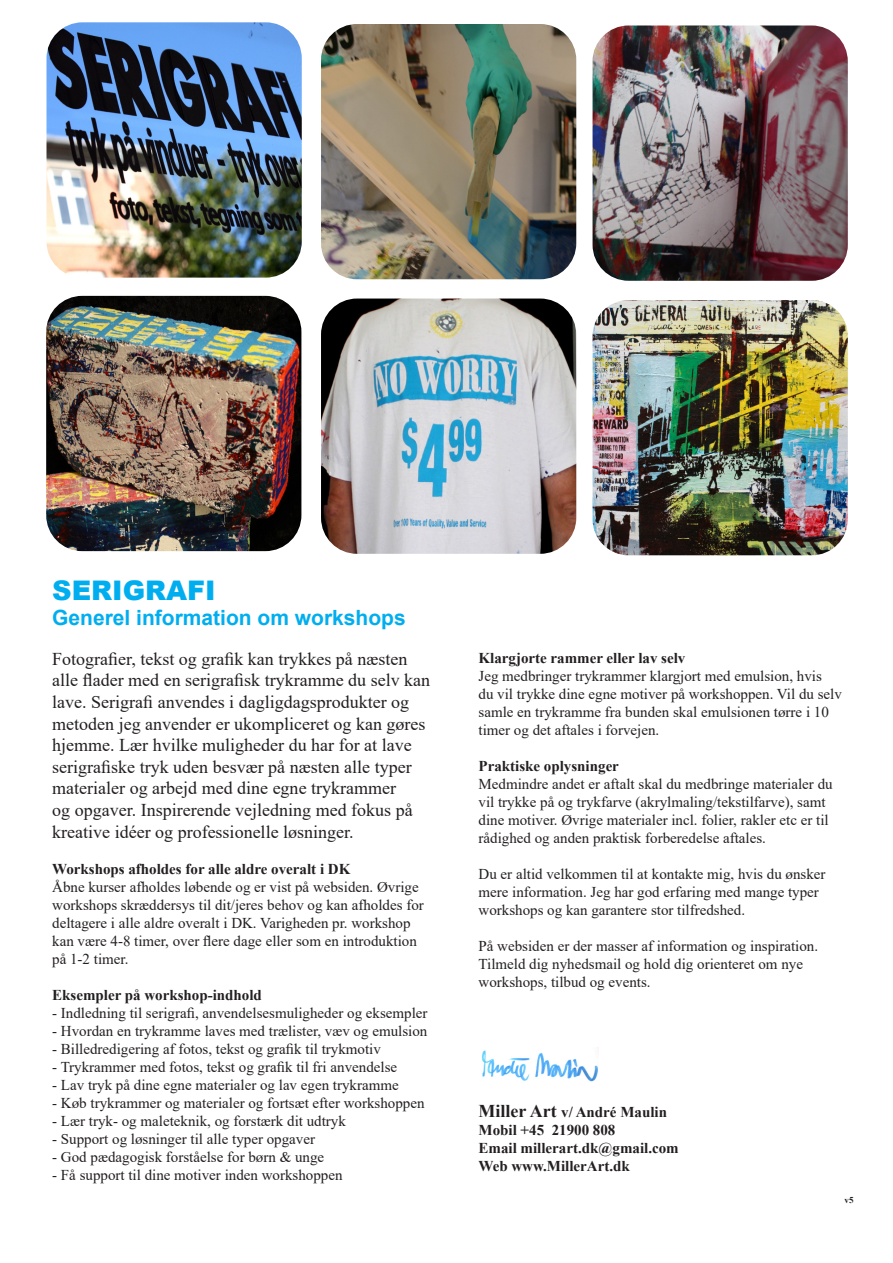
<style>
.page{position:relative;width:893px;height:1263px;background:#fff}
.page>*{position:absolute;margin:0;border:0;box-sizing:border-box;transform-origin:0 0}
.t1{font:900 27px "Arial";color:#00aeef}
.t2{font:700 21px "Arial";color:#00aeef}
.t3{font:18px/21.6px "Times New Roman";color:#231f20}
.t4{font:15px/18px "Times New Roman";color:#231f20}
.t5{font:700 15px "Times New Roman";color:#231f20}
.t6{font:700 9px "Times New Roman";color:#231f20}
.s1{font-weight:700}
.s2{font-size:18px}
</style>
<div class="page">
<img style="left:592px;top:300px;width:256px;height:255px">
<img style="left:46px;top:296px;width:255px;height:255px">
<img style="left:321px;top:24px;width:255px;height:255px">
<img style="left:481px;top:1050px;width:117px;height:32px">
<img style="left:592px;top:26px;width:256px;height:255px">
<img style="left:321px;top:298px;width:255px;height:256px">
<img style="left:46px;top:22px;width:256px;height:256px">
<p class="t1" style="left:52px;top:571px;width:165px">SERIGRAFI</p>
<p class="t2" style="left:52px;top:603px;width:355px">Generel information om workshops</p>
<p class="t3" style="left:52px;top:647px;width:379px">Fotografier, tekst og grafik kan trykkes på næsten alle flader med en serigrafisk trykramme du selv kan lave. Serigrafi anvendes i dagligdagsprodukter og metoden jeg anvender er ukompliceret og kan gøres hjemme. Lær hvilke muligheder du har for at lave serigrafiske tryk uden besvær på næsten alle typer materialer og arbejd med dine egne trykrammer<br>og opgaver. Inspirerende vejledning med fokus på kreative idéer og professionelle løsninger.</p>
<p class="t4" style="left:52px;top:859px;width:373px"><span class="s1">Workshops afholdes for alle aldre overalt i DK<br></span>Åbne kurser afholdes løbende og er vist på websiden. Øvrige workshops skræddersys til dit/jeres behov og kan afholdes for deltagere i alle aldre overalt i DK. Varigheden pr. workshop kan være 4-8 timer, over flere dage eller som en introduktion på 1-2 timer.</p>
<p class="t5" style="left:52px;top:984px;width:211px">Eksempler på workshop-indhold</p>
<p class="t4" style="left:52px;top:1003px;width:377px">- Indledning til serigrafi, anvendelsesmuligheder og eksempler</p>
<p class="t4" style="left:52px;top:1021px;width:377px">- Hvordan en trykramme laves med trælister, væv og emulsion</p>
<p class="t4" style="left:52px;top:1039px;width:330px">- Billedredigering af fotos, tekst og grafik til trykmotiv</p>
<p class="t4" style="left:52px;top:1057px;width:346px">- Trykrammer med fotos, tekst og grafik til fri anvendelse</p>
<p class="t4" style="left:52px;top:1075px;width:348px">- Lav tryk på dine egne materialer og lav egen trykramme</p>
<p class="t4" style="left:52px;top:1093px;width:374px">- Køb trykrammer og materialer og fortsæt efter workshoppen</p>
<p class="t4" style="left:52px;top:1111px;width:295px">- Lær tryk- og maleteknik, og forstærk dit udtryk</p>
<p class="t4" style="left:52px;top:1129px;width:264px">- Support og løsninger til alle typer opgaver</p>
<p class="t4" style="left:52px;top:1147px;width:274px">- God pædagogisk forståelse for børn &amp; unge</p>
<p class="t4" style="left:52px;top:1165px;width:292px">- Få support til dine motiver inden workshoppen</p>
<p class="t4" style="left:478px;top:649px;width:345px"><span class="s1">Klargjorte rammer eller lav selv<br></span>Jeg medbringer trykrammer klargjort med emulsion, hvis</p>
<p class="t4" style="left:478px;top:685px;width:365px">du vil trykke dine egne motiver på workshoppen. Vil du selv samle en trykramme fra bunden skal emulsionen tørre i 10 timer og det aftales i forvejen.</p>
<p class="t5" style="left:478px;top:755px;width:142px">Praktiske oplysninger</p>
<p class="t4" style="left:478px;top:775px;width:356px">Medmindre andet er aftalt skal du medbringe materialer du vil trykke på og trykfarve (akrylmaling/tekstilfarve), samt dine motiver. Øvrige materialer incl. folier, rakler etc er til rådighed og anden praktisk forberedelse aftales.</p>
<p class="t4" style="left:478px;top:865px;width:349px">Du er altid velkommen til at kontakte mig, hvis du ønsker mere information. Jeg har god erfaring med mange typer workshops og kan garantere stor tilfredshed.</p>
<p class="t4" style="left:478px;top:937px;width:341px">På websiden er der masser af information og inspiration.<br>Tilmeld dig nyhedsmail og hold dig orienteret om nye</p>
<p class="t4" style="left:478px;top:973px;width:174px">workshops, tilbud og events.</p>
<p class="t5" style="left:478px;top:1101px;width:190px"><span class="s2">Miller Art</span> v/ André Maulin</p>
<p class="t5" style="left:478px;top:1119px;width:138px">Mobil +45 21900 808</p>
<p class="t5" style="left:478px;top:1137px;width:202px">Email millerart.dk@gmail.com</p>
<p class="t5" style="left:478px;top:1155px;width:153px">Web www.MillerArt.dk</p>
<p class="t6" style="left:844px;top:1194px;width:10px">v5</p>
</div>
